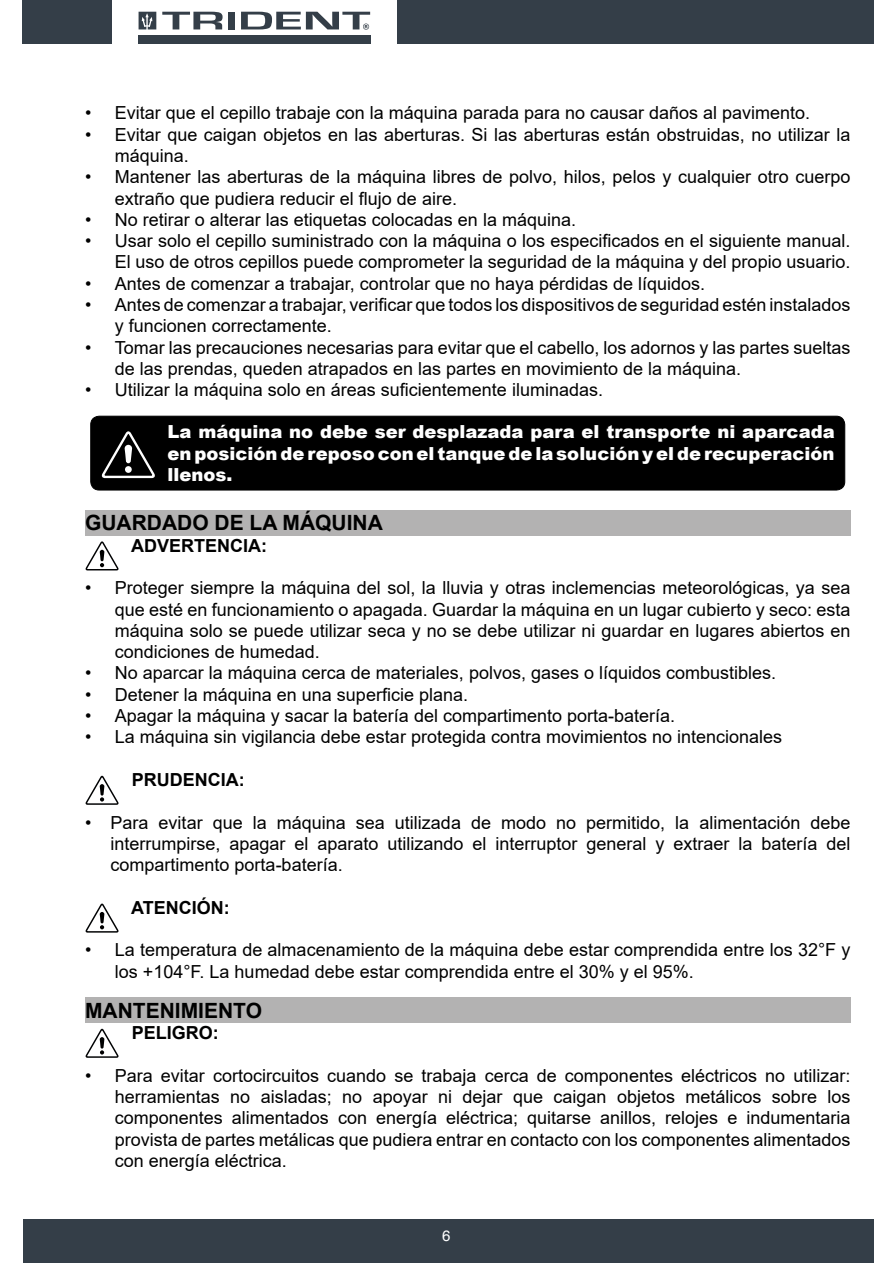
<style>
.page{position:relative;width:893px;height:1263px;background:#fff}
.page>*{position:absolute;margin:0;border:0;box-sizing:border-box;transform-origin:0 0}
.t1{font:700 21px "Arial";color:#000}
.t2{font:18px/21.3px "Arial";color:#000}
.t3{font:900 18px/21.6px "Arial";color:#fff;text-align:justify}
.t4{font:700 18px "Arial";color:#000}
.t5{font:15px "Helvetica";color:#fff}
</style>
<div class="page">
<svg style="left:85px;top:541px;width:34px;height:29px"></svg>
<svg style="left:85px;top:776px;width:34px;height:29px"></svg>
<svg style="left:85px;top:903px;width:34px;height:30px"></svg>
<div style="left:85px;top:510px;width:765px;height:25px;background:#b3b2b2"></div>
<svg style="left:85px;top:1029px;width:34px;height:29px"></svg>
<div style="left:85px;top:997px;width:765px;height:26px;background:#b3b2b2"></div>
<div style="left:91px;top:416px;width:754px;height:74px;background:#000;border-radius:9px"></div>
<div style="left:90px;top:416px;width:755px;height:74px;border:1px solid #000;border-radius:9px"></div>
<svg style="left:101px;top:431px;width:54px;height:47px"></svg>
<div style="left:397px;top:0;width:476px;height:44px;background:#343e48"></div>
<svg style="left:162px;top:12px;width:61px;height:17px"></svg>
<div style="left:228px;top:12px;width:7px;height:17px;background:#343e48"></div>
<div style="left:138px;top:35px;width:233px;height:9px;background:#343e48"></div>
<svg style="left:139px;top:12px;width:17px;height:17px"></svg>
<svg style="left:241px;top:12px;width:129px;height:18px"></svg>
<div style="left:22px;top:0;width:90px;height:44px;background:#343e48"></div>
<div style="left:23px;top:1219px;width:850px;height:44px;background:#343e48"></div>
<p class="t2" style="left:85px;top:102px;width:727px">• Evitar que el cepillo trabaje con la máquina parada para no causar daños al pavimento.</p>
<p class="t2" style="left:115px;top:124px;width:737px;text-indent:-30px">• Evitar que caigan objetos en las aberturas. Si las aberturas están obstruidas, no utilizar la máquina.</p>
<p class="t2" style="left:115px;top:166px;width:737px;text-indent:-30px">• Mantener las aberturas de la máquina libres de polvo, hilos, pelos y cualquier otro cuerpo extraño que pudiera reducir el flujo de aire.</p>
<p class="t2" style="left:85px;top:209px;width:492px">• No retirar o alterar las etiquetas colocadas en la máquina.</p>
<p class="t2" style="left:85px;top:230px;width:767px;text-align:right">• Usar solo el cepillo suministrado con la máquina o los especificados en el siguiente manual.<br>El uso de otros cepillos puede comprometer la seguridad de la máquina y del propio usuario.</p>
<p class="t2" style="left:85px;top:273px;width:622px">• Antes de comenzar a trabajar, controlar que no haya pérdidas de líquidos.</p>
<p class="t2" style="left:115px;top:294px;width:737px;text-indent:-30px">• Antes de comenzar a trabajar, verificar que todos los dispositivos de seguridad estén instalados y funcionen correctamente.</p>
<p class="t2" style="left:115px;top:337px;width:737px;text-indent:-30px">• Tomar las precauciones necesarias para evitar que el cabello, los adornos y las partes sueltas de las prendas, queden atrapados en las partes en movimiento de la máquina.</p>
<p class="t2" style="left:85px;top:379px;width:519px">• Utilizar la máquina solo en áreas suficientemente iluminadas.</p>
<p class="t3" style="left:168px;top:420px;width:668px">La máquina no debe ser desplazada para el transporte ni aparcada en posición de reposo con el tanque de la solución y el de recuperación llenos.</p>
<p class="t1" style="left:85px;top:508px;width:299px">GUARDADO DE LA MÁQUINA</p>
<p class="t4" style="left:131px;top:533px;width:137px">ADVERTENCIA:</p>
<p class="t2" style="left:115px;top:577px;width:737px;text-align:justify;text-indent:-30px">• Proteger siempre la máquina del sol, la lluvia y otras inclemencias meteorológicas, ya sea que esté en funcionamiento o apagada. Guardar la máquina en un lugar cubierto y seco: esta máquina solo se puede utilizar seca y no se debe utilizar ni guardar en lugares abiertos en condiciones de humedad.</p>
<p class="t2" style="left:85px;top:662px;width:693px">• No aparcar la máquina cerca de materiales, polvos, gases o líquidos combustibles.</p>
<p class="t2" style="left:85px;top:684px;width:384px">• Detener la máquina en una superficie plana.</p>
<p class="t2" style="left:85px;top:705px;width:592px">• Apagar la máquina y sacar la batería del compartimento porta-batería.</p>
<p class="t2" style="left:85px;top:726px;width:699px">• La máquina sin vigilancia debe estar protegida contra movimientos no intencionales</p>
<p class="t4" style="left:132px;top:767px;width:114px">PRUDENCIA:</p>
<p class="t2" style="left:111px;top:811px;width:741px;text-align:justify;text-indent:-26px">• Para evitar que la máquina sea utilizada de modo no permitido, la alimentación debe interrumpirse, apagar el aparato utilizando el interruptor general y extraer la batería del compartimento porta-batería.</p>
<p class="t4" style="left:131px;top:895px;width:100px">ATENCIÓN:</p>
<p class="t2" style="left:115px;top:939px;width:737px;text-indent:-30px">• La temperatura de almacenamiento de la máquina debe estar comprendida entre los 32°F y los +104°F. La humedad debe estar comprendida entre el 30% y el 95%.</p>
<p class="t1" style="left:85px;top:995px;width:178px">MANTENIMIENTO</p>
<p class="t4" style="left:132px;top:1020px;width:89px">PELIGRO:</p>
<p class="t2" style="left:115px;top:1064px;width:737px;text-align:justify;text-indent:-30px">• Para evitar cortocircuitos cuando se trabaja cerca de componentes eléctricos no utilizar: herramientas no aisladas; no apoyar ni dejar que caigan objetos metálicos sobre los componentes alimentados con energía eléctrica; quitarse anillos, relojes e indumentaria provista de partes metálicas que pudiera entrar en contacto con los componentes alimentados con energía eléctrica.</p>
<p class="t5" style="left:442px;top:1224px;width:10px">6</p>
</div>
